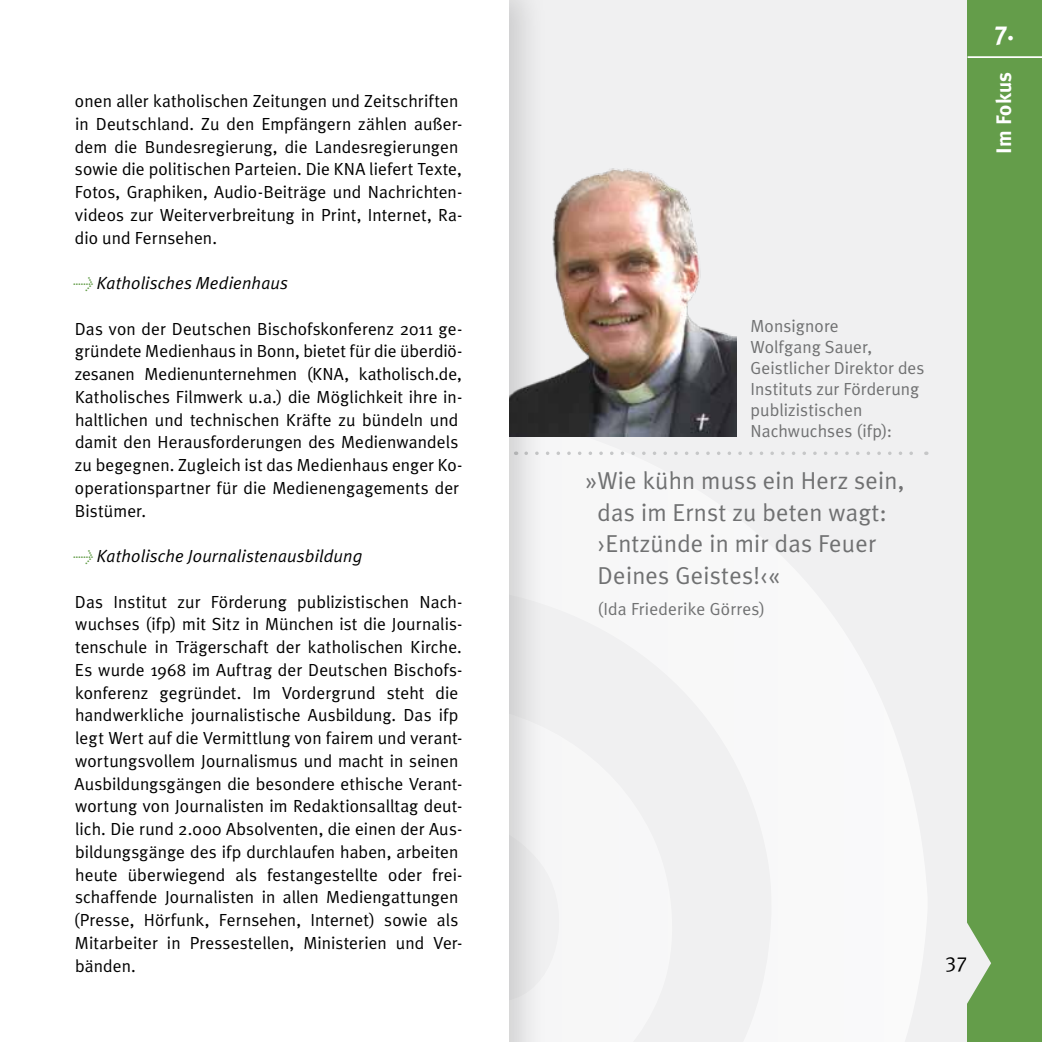
<style>
.page{position:relative;width:1042px;height:1042px;background:#f0f0f1}
.page>*{position:absolute;margin:0;border:0;box-sizing:border-box;transform-origin:0 0}
.t1{font:700 26.25px "Meta Plus";color:#fff}
.t2{font:24.5px/31.5px "Meta Plus Normal";letter-spacing:.01em;color:#707172}
.t3{font:700 21px "Meta Plus";letter-spacing:.01em;color:#fff}
.t4{font:21px "Meta Plus Normal";color:#000}
.t5{font:17.5px/22.8px "Meta Plus Normal";letter-spacing:.005em;color:#000}
.t6{font:17.5px/21px "Meta Plus Normal";letter-spacing:.005em;color:#707172}
.t7{font:italic 17.5px "Meta Plus Normal";letter-spacing:.01em;color:#000}
.s1{color:#649d4a}
</style>
<div class="page">
<div style="left:967px;top:0;width:75px;height:1042px;background:#649d4a"></div>
<hr style="left:967px;top:56px;width:75px;height:2px;background:#fff">
<svg style="left:967px;top:923px;width:24px;height:81px"></svg>
<svg style="left:547px;top:451px;width:366px;height:4px"></svg>
<img style="left:547px;top:168px;width:189px;height:269px">
<div style="left:0;top:0;width:547px;height:1042px;background:#000;opacity:.15"></div>
<div style="left:0;top:0;width:508px;height:1042px;background:#fff"></div>
<p class="t5" style="left:75px;top:89px;width:389px">onen aller katholischen Zeitungen und Zeitschriften in Deutschland. Zu den Empfängern zählen außer&shy;dem die Bundesregierung, die Landesregierungen sowie die politischen Parteien. Die KNA liefert Texte, Fotos, Graphiken, Audio-Beiträge und Nachrichten&shy;videos zur Weiterverbreitung in Print, Internet, Ra&shy;dio und Fernsehen.</p>
<p class="t7" style="left:73px;top:273px;width:216px"><span class="s1">&gt;</span> Katholisches Medienhaus</p>
<p class="t5" style="left:75px;top:317px;width:389px">Das von der Deutschen Bischofskonferenz 2011 ge&shy;gründete Medienhaus in Bonn, bietet für die überdiö&shy;zesanen Medienunternehmen (KNA, katholisch.de, Katholisches Filmwerk u.a.) die Möglichkeit ihre in&shy;haltlichen und technischen Kräfte zu bündeln und damit den Herausforderungen des Medienwandels zu begegnen. Zugleich ist das Medienhaus enger Ko&shy;operationspartner für die Medienengagements der Bistümer.</p>
<p class="t7" style="left:73px;top:546px;width:291px"><span class="s1">&gt;</span> Katholische Journalistenausbildung</p>
<p class="t5" style="left:74px;top:590px;width:390px">Das Institut zur Förderung publizistischen Nach&shy;wuchses (ifp) mit Sitz in München ist die Journalis&shy;tenschule in Trägerschaft der katholischen Kirche.<br>Es wurde 1968 im Auftrag der Deutschen Bischofs&shy;konferenz gegründet. Im Vordergrund steht die handwerkliche journalistische Ausbildung. Das ifp legt Wert auf die Vermittlung von fairem und verant&shy;wortungsvollem Journalismus und macht in seinen Ausbildungsgängen die besondere ethische Verant&shy;wortung von Journalisten im Redaktionsalltag deut&shy;lich. Die rund 2.000 Absolventen, die einen der Aus&shy;bildungsgänge des ifp durchlaufen haben, arbeiten heute überwiegend als festangestellte oder frei&shy;schaffende Journalisten in allen Mediengattungen (Presse, Hörfunk, Fernsehen, Internet) sowie als Mitarbeiter in Pressestellen, Ministerien und Ver&shy;bänden.</p>
<p class="t6" style="left:750px;top:315px;width:176px">Monsignore<br>Wolfgang Sauer,<br>Geistlicher Direktor des<br>Instituts zur Förderung publizistischen<br>Nachwuchses (ifp):</p>
<h2 class="t2" style="left:597px;top:465px;width:308px;text-indent:-12px">»Wie kühn muss ein Herz sein, das im Ernst zu beten wagt: ›Entzünde in mir das Feuer<br>Deines Geistes!‹«</h2>
<p class="t6" style="left:597px;top:598px;width:169px">(Ida Friederike Görres)</p>
<h1 class="t1" style="left:995px;top:16px;width:21px">7.</h1>
<p class="t3" style="left:991px;top:154px;width:83px;rotate:-90deg">Im Fokus</p>
<p class="t4" style="left:945px;top:948px;width:24px">37</p>
</div>
